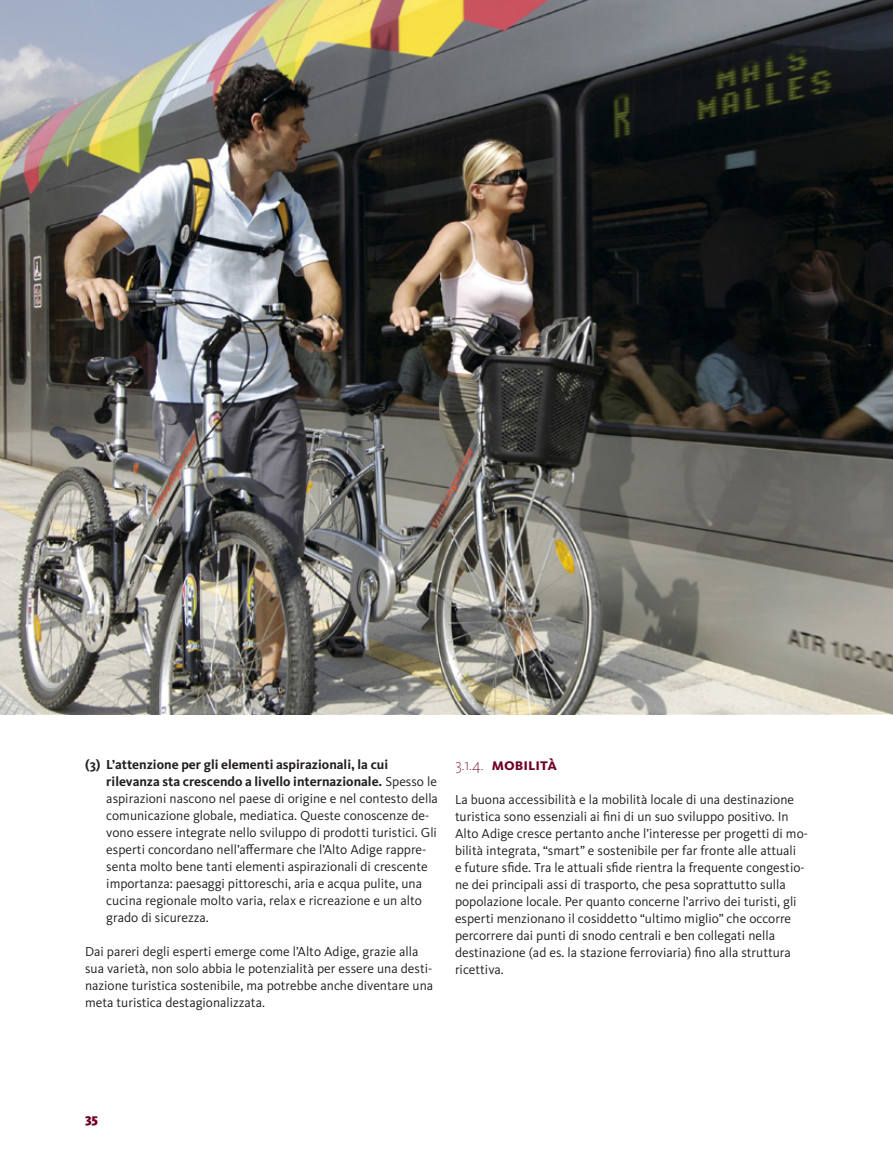
<style>
.page{position:relative;width:893px;height:1149px;background:#fff}
.page>*{position:absolute;margin:0;border:0;box-sizing:border-box;transform-origin:0 0}
.t1{font:700 16.5px "Kievit OT";color:#700029}
.t2{font:13.5px/17px "Kievit OT";color:#231f20}
.t3{font:900 13.5px "Kievit OT";color:#700029}
.s1{font-weight:700}
.s2{font-weight:200}
</style>
<div class="page">
<img style="left:0;top:0;width:893px;height:714px">
<p class="t2" style="left:106px;top:755px;width:333px;text-indent:-21px"><span class="s1">(3) L’attenzione per gli elementi aspirazionali, la cui rilevanza sta crescendo a livello internazionale.</span> Spesso le aspirazioni nascono nel paese di origine e nel contesto della comunicazione globale, mediatica. Queste conoscenze de&shy;vono essere integrate nello sviluppo di prodotti turistici. Gli esperti concordano nell’affermare che l’Alto Adige rappre&shy;senta molto bene tanti elementi aspirazionali di crescente importanza: paesaggi pittoreschi, aria e acqua pulite, una cucina regionale molto varia, relax e ricreazione e un alto grado di sicurezza.</p>
<p class="t2" style="left:85px;top:942px;width:350px">Dai pareri degli esperti emerge come l’Alto Adige, grazie alla sua varietà, non solo abbia le potenzialità per essere una desti&shy;nazione turistica sostenibile, ma potrebbe anche diventare una meta turistica destagionalizzata.</p>
<p class="t1" style="left:455px;top:754px;width:103px"><span class="s2">3.1.4.</span> Mobilità</p>
<p class="t2" style="left:455px;top:790px;width:354px">La buona accessibilità e la mobilità locale di una destinazione turistica sono essenziali ai fini di un suo sviluppo positivo. In Alto Adige cresce pertanto anche l’interesse per progetti di mo&shy;bilità integrata, “smart” e sostenibile per far fronte alle attuali<br>e future sfide. Tra le attuali sfide rientra la frequente congestio&shy;ne dei principali assi di trasporto, che pesa soprattutto sulla popolazione locale. Per quanto concerne l’arrivo dei turisti, gli esperti menzionano il cosiddetto “ultimo miglio” che occorre percorrere dai punti di snodo centrali e ben collegati nella destinazione (ad es. la stazione ferroviaria) fino alla struttura ricettiva.</p>
<p class="t3" style="left:85px;top:1110px;width:15px">35</p>
</div>
